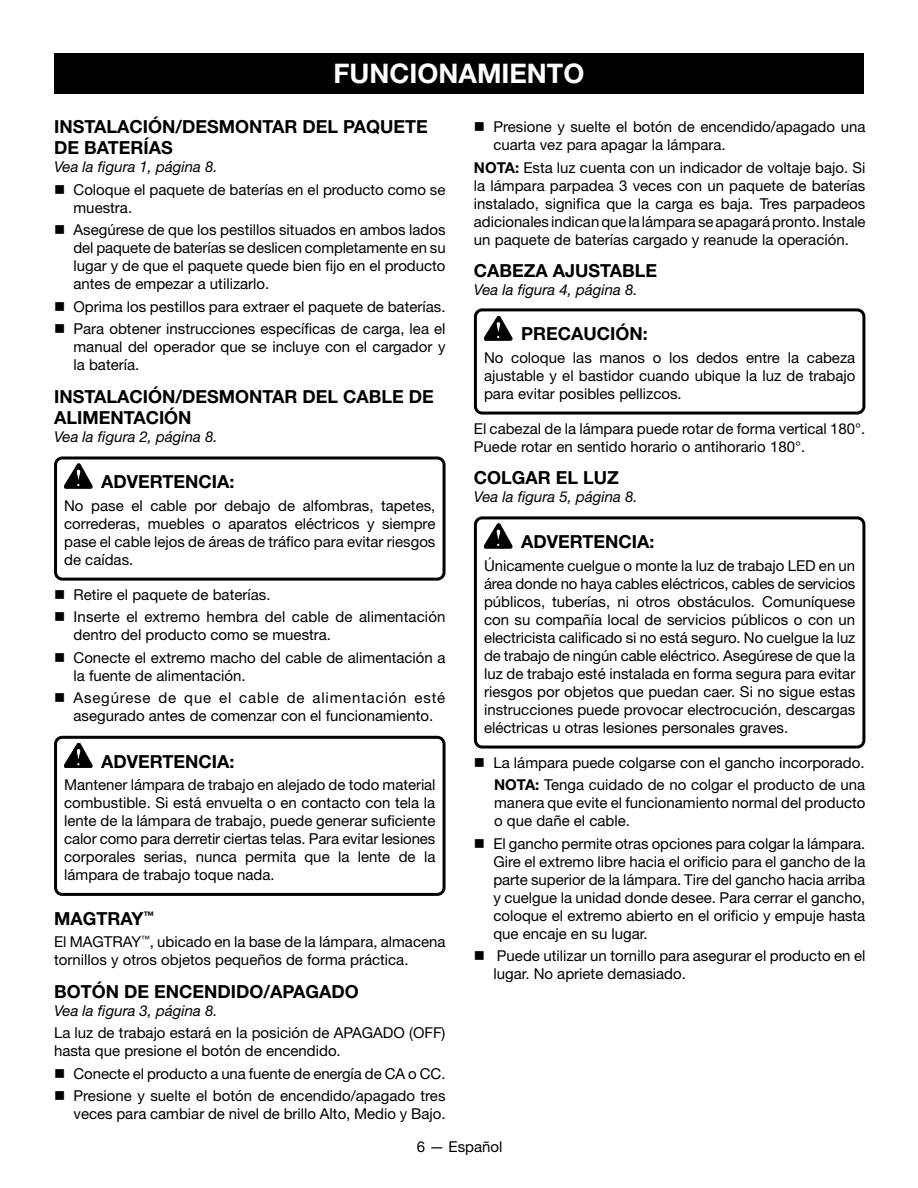
<style>
.page{position:relative;width:918px;height:1188px;background:#fff}
.page>*{position:absolute;margin:0;border:0;box-sizing:border-box;transform-origin:0 0}
.HEADING{font:700 27px "Helvetica Neue LT Std";color:#fff}
.Heading_2_no_space{font:700 18px/21.6px "Helvetica Neue LT Std";color:#000}
.Warning{font:700 18px "Helvetica Neue LT Std";color:#000}
.Heading_2{font:700 18px "Helvetica Neue LT Std";color:#000}
.Warning_text{font:15px/18px "Helvetica Neue LT Std";color:#000}
.Body_text{font:15px/18px "Helvetica Neue LT Std";color:#000}
.NOTE_in_body{font:15px/18px "Helvetica Neue LT Std";color:#000;text-align:justify}
.See_figure{font:italic 15px "Helvetica Neue LT Std";color:#000}
.NOTE_Indent{font:15px/18px "Helvetica Neue LT Std";color:#000;text-align:justify}
.s1{font-weight:700}
</style>
<div class="page">
<div style="left:54px;top:53px;width:810px;height:41px;background:#000"></div>
<div style="left:474px;top:308px;width:391px;height:107px;border:3px solid #000;border-radius:7px"></div>
<div style="left:474px;top:516px;width:391px;height:233px;border:3px solid #000;border-radius:7px"></div>
<svg style="left:484px;top:316px;width:28px;height:24px"></svg>
<svg style="left:484px;top:524px;width:28px;height:24px"></svg>
<div style="left:54px;top:456px;width:392px;height:125px;border:3px solid #000;border-radius:7px"></div>
<div style="left:54px;top:736px;width:392px;height:160px;border:3px solid #000;border-radius:7px"></div>
<svg style="left:64px;top:464px;width:28px;height:24px"></svg>
<svg style="left:64px;top:743px;width:28px;height:25px"></svg>
<p class="HEADING" style="left:334px;top:57px;width:252px">FUNCIONAMIENTO</p>
<p class="Warning_text" style="left:493px;top:117px;width:373px">Presione y suelte el botón de encendido/apagado una cuarta vez para apagar la lámpara.</p>
<p class="NOTE_in_body" style="left:474px;top:158px;width:393px"><span class="s1">NOTA:</span> Esta luz cuenta con un indicador de voltaje bajo. Si la lámpara parpadea 3 veces con un paquete de baterías instalado, significa que la carga es baja. Tres parpadeos adicionales indican que la lámpara se apagará pronto. Instale un paquete de baterías cargado y reanude la operación.</p>
<p class="Heading_2_no_space" style="left:474px;top:259px;width:185px">CABEZA AJUSTABLE</p>
<p class="See_figure" style="left:474px;top:280px;width:165px">Vea la figura 4, página 8.</p>
<p class="Warning" style="left:521px;top:323px;width:128px">PRECAUCIÓN:</p>
<p class="Warning_text" style="left:484px;top:348px;width:373px;text-align:justify">No coloque las manos o los dedos entre la cabeza ajustable y el bastidor cuando ubique la luz de trabajo para evitar posibles pellizcos.</p>
<p class="Body_text" style="left:474px;top:419px;width:393px">El cabezal de la lámpara puede rotar de forma vertical 180°.<br>Puede rotar en sentido horario o antihorario 180°.</p>
<p class="Heading_2_no_space" style="left:474px;top:466px;width:147px">COLGAR EL LUZ</p>
<p class="See_figure" style="left:474px;top:487px;width:165px">Vea la figura 5, página 8.</p>
<p class="Warning" style="left:521px;top:531px;width:135px">ADVERTENCIA:</p>
<p class="Warning_text" style="left:484px;top:556px;width:373px;text-align:justify">Únicamente cuelgue o monte la luz de trabajo LED en un área donde no haya cables eléctricos, cables de servicios públicos, tuberías, ni otros obstáculos. Comuníquese con su compañía local de servicios públicos o con un electricista calificado si no está seguro. No cuelgue la luz de trabajo de ningún cable eléctrico. Asegúrese de que la luz de trabajo esté instalada en forma segura para evitar riesgos por objetos que puedan caer. Si no sigue estas instrucciones puede provocar electrocución, descargas eléctricas u otras lesiones personales graves.</p>
<p class="Warning_text" style="left:493px;top:753px;width:373px">La lámpara puede colgarse con el gancho incorporado.</p>
<p class="NOTE_Indent" style="left:494px;top:776px;width:373px"><span class="s1">NOTA:</span> Tenga cuidado de no colgar el producto de una manera que evite el funcionamiento normal del producto o que dañe el cable.</p>
<p class="Warning_text" style="left:493px;top:834px;width:374px;text-align:justify">El gancho permite otras opciones para colgar la lámpara.<br>Gire el extremo libre hacia el orificio para el gancho de la parte superior de la lámpara. Tire del gancho hacia arriba y cuelgue la unidad donde desee. Para cerrar el gancho, coloque el extremo abierto en el orificio y empuje hasta que encaje en su lugar.</p>
<p class="Warning_text" style="left:493px;top:947px;width:374px">Puede utilizar un tornillo para asegurar el producto en el lugar. No apriete demasiado.</p>
<p class="Heading_2_no_space" style="left:54px;top:115px;width:375px">INSTALACIÓN/DESMONTAR DEL PAQUETE<br>DE BATERÍAS</p>
<p class="See_figure" style="left:54px;top:158px;width:165px">Vea la figura 1, página 8.</p>
<p class="Warning_text" style="left:74px;top:180px;width:374px">Coloque el paquete de baterías en el producto como se muestra.</p>
<p class="Warning_text" style="left:74px;top:221px;width:374px;text-align:justify">Asegúrese de que los pestillos situados en ambos lados del paquete de baterías se deslicen completamente en su lugar y de que el paquete quede bien fijo en el producto antes de empezar a utilizarlo.</p>
<p class="Warning_text" style="left:74px;top:297px;width:373px">Oprima los pestillos para extraer el paquete de baterías.</p>
<p class="Warning_text" style="left:74px;top:320px;width:374px;text-align:justify">Para obtener instrucciones específicas de carga, lea el manual del operador que se incluye con el cargador y la batería.</p>
<p class="Heading_2_no_space" style="left:54px;top:385px;width:381px">INSTALACIÓN/DESMONTAR DEL CABLE DE<br>ALIMENTACIÓN</p>
<p class="See_figure" style="left:54px;top:428px;width:165px">Vea la figura 2, página 8.</p>
<p class="Warning" style="left:101px;top:471px;width:135px">ADVERTENCIA:</p>
<p class="Warning_text" style="left:64px;top:496px;width:373px;text-align:justify">No pase el cable por debajo de alfombras, tapetes, correderas, muebles o aparatos eléctricos y siempre pase el cable lejos de áreas de tráfico para evitar riesgos de caídas.</p>
<p class="Warning_text" style="left:74px;top:585px;width:198px">Retire el paquete de baterías.</p>
<p class="Warning_text" style="left:74px;top:608px;width:373px">Inserte el extremo hembra del cable de alimentación dentro del producto como se muestra.</p>
<p class="Warning_text" style="left:74px;top:648px;width:374px">Conecte el extremo macho del cable de alimentación a la fuente de alimentación.</p>
<p class="Warning_text" style="left:74px;top:689px;width:373px">Asegúrese de que el cable de alimentación esté asegurado antes de comenzar con el funcionamiento.</p>
<p class="Warning" style="left:101px;top:750px;width:135px">ADVERTENCIA:</p>
<p class="Warning_text" style="left:64px;top:775px;width:373px;text-align:justify">Mantener lámpara de trabajo en alejado de todo material combustible. Si está envuelta o en contacto con tela la lente de la lámpara de trabajo, puede generar suficiente calor como para derretir ciertas telas. Para evitar lesiones corporales serias, nunca permita que la lente de la lámpara de trabajo toque nada.</p>
<p class="Heading_2" style="left:54px;top:907px;width:101px">MAGTRAY<sup>™</sup></p>
<p class="Body_text" style="left:54px;top:933px;width:393px">El MAGTRAY<sup>™</sup>, ubicado en la base de la lámpara, almacena tornillos y otros objetos pequeños de forma práctica.</p>
<p class="Heading_2_no_space" style="left:54px;top:980px;width:306px">BOTÓN DE ENCENDIDO/APAGADO</p>
<p class="See_figure" style="left:54px;top:1001px;width:165px">Vea la figura 3, página 8.</p>
<p class="Body_text" style="left:54px;top:1023px;width:393px">La luz de trabajo estará en la posición de APAGADO (OFF) hasta que presione el botón de encendido.</p>
<p class="Warning_text" style="left:74px;top:1064px;width:374px">Conecte el producto a una fuente de energía de CA o CC.</p>
<p class="Warning_text" style="left:74px;top:1086px;width:374px">Presione y suelte el botón de encendido/apagado tres veces para cambiar de nivel de brillo Alto, Medio y Bajo.</p>
<p class="Warning_text" style="left:417px;top:1138px;width:87px">6 — Español</p>
</div>
